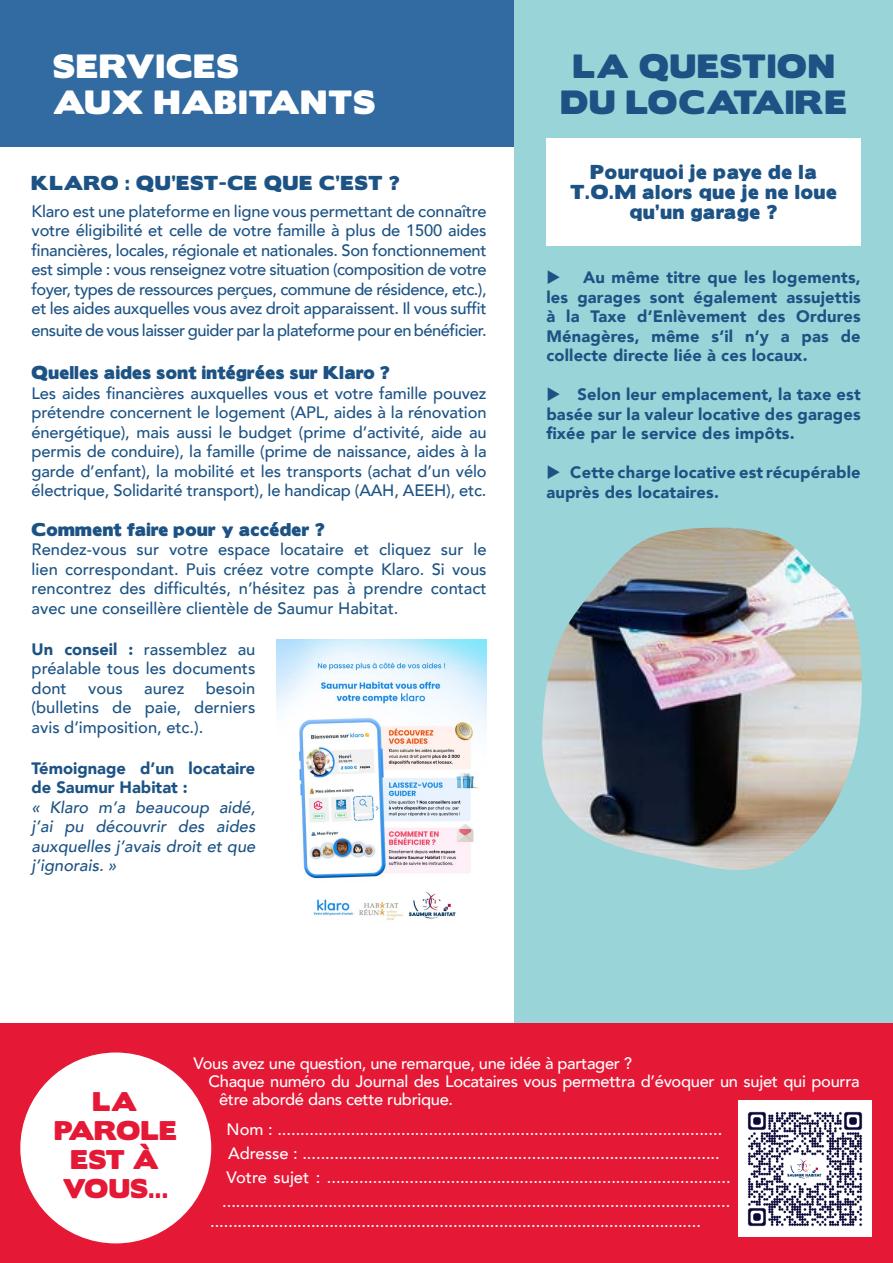
<style>
.page{position:relative;width:893px;height:1263px;background:#fff}
.page>*{position:absolute;margin:0;border:0;box-sizing:border-box;transform-origin:0 0}
.t1{font:30px "Boris Black Bloxx";letter-spacing:.05em;color:#1c5384}
.t2{font:30px "Boris Black Bloxx";letter-spacing:.05em;color:#fff}
.t3{font:24.15px/29px "Boris Black Bloxx";letter-spacing:.03em;color:#e51836;text-align:center}
.t4{font:18px/19.5px "Boris Black Bloxx";letter-spacing:.05em;color:#1c5384;text-align:center}
.t5{font:500 16.5px/19.5px "Avenir";letter-spacing:-.01em;color:#1c5384;text-align:justify}
.t6{font:500 16.5px "Avenir";letter-spacing:-.02em;color:#fff}
.t7{font:900 16.5px/19.5px "Avenir";letter-spacing:.01em;color:#1c5384}
.t8{font:500 16.5px/24px "Avenir";color:#fff}
.t9{font:italic 500 16.5px/19.5px "Avenir";color:#1c5384;text-align:justify}
.t10{font:16.5px "Boris Black Bloxx";letter-spacing:.03em;color:#1c5384}
.t11{font:500 16.5px "Avenir";letter-spacing:-.03em;color:#1c5384}
.s1{font-weight:900}
</style>
<div class="page">
<div style="left:0;top:0;width:893px;height:147px;background:#326ba2"></div>
<div style="left:514px;top:0;width:379px;height:1023px;background:#99d5d8"></div>
<div style="left:546px;top:138px;width:315px;height:107px;background:#fff"></div>
<img style="left:542px;top:528px;width:320px;height:342px">
<div style="left:0;top:1023px;width:893px;height:240px;background:#e51836"></div>
<div style="left:20px;top:1052px;width:191px;height:191px;background:#fff;border-radius:50%"></div>
<div style="left:738px;top:1100px;width:133px;height:136px;background:#fff"></div>
<img style="left:747px;top:1111px;width:116px;height:116px">
<img style="left:277px;top:640px;width:210px;height:281px">
<p class="t2" style="left:53px;top:43px;width:187px">SERVICES</p>
<p class="t2" style="left:53px;top:79px;width:324px">AUX HABITANTS</p>
<p class="t4" style="left:32px;top:173px;width:370px">KLARO : QU’EST-CE QUE C’EST ?</p>
<p class="t5" style="left:32px;top:200px;width:457px">Klaro est une plateforme en ligne vous permettant de connaître votre éligibilité et celle de votre famille à plus de 1500 aides financières, locales, régionale et nationales. Son fonctionnement est simple : vous renseignez votre situation (composition de votre foyer, types de ressources perçues, commune de résidence, etc.), et les aides auxquelles vous avez droit apparaissent. Il vous suffit</p>
<p class="t11" style="left:32px;top:316px;width:456px">ensuite de vous laisser guider par la plateforme pour en bénéficier.</p>
<p class="t10" style="left:32px;top:360px;width:360px">Quelles aides sont intégrées sur Klaro ?</p>
<p class="t5" style="left:32px;top:382px;width:457px">Les aides financières auxquelles vous et votre famille pouvez prétendre concernent le logement (APL, aides à la rénovation énergétique), mais aussi le budget (prime d’activité, aide au permis de conduire), la famille (prime de naissance, aides à la garde d’enfant), la mobilité et les transports (achat d’un vélo électrique, Solidarité transport), le handicap (AAH, AEEH), etc.</p>
<p class="t10" style="left:32px;top:517px;width:295px">Comment faire pour y accéder ?</p>
<p class="t5" style="left:32px;top:539px;width:456px">Rendez-vous sur votre espace locataire et cliquez sur le lien correspondant. Puis créez votre compte Klaro. Si vous rencontrez des difficultés, n’hésitez pas à prendre contact avec une conseillère clientèle de Saumur Habitat.</p>
<p class="t5" style="left:32px;top:638px;width:225px"><span class="s1">Un conseil :</span> rassemblez au préalable tous les documents dont</p>
<p class="t5" style="left:32px;top:677px;width:225px;text-indent:174px">besoin (bulletins de paie, derniers avis d’imposition, etc.).</p>
<p class="t7" style="left:32px;top:758px;width:225px">Témoignage d’un locataire de Saumur Habitat :</p>
<p class="t9" style="left:32px;top:798px;width:225px">« Klaro m’a beaucoup aidé, j’ai pu découvrir des aides auxquelles j’avais droit et que j’ignorais. »</p>
<p class="t5" style="left:88px;top:677px;width:36px">vous</p>
<p class="t5" style="left:144px;top:677px;width:42px">aurez</p>
<p class="t1" style="left:573px;top:43px;width:263px">LA QUESTION</p>
<p class="t1" style="left:561px;top:79px;width:287px">DU LOCATAIRE</p>
<p class="t4" style="left:570px;top:163px;width:268px">Pourquoi je paye de la<br>T.O.M alors que je ne loue</p>
<p class="t4" style="left:630px;top:202px;width:149px">qu’un garage ?</p>
<p class="t7" style="left:546px;top:267px;width:316px;text-align:justify">◆ Au même titre que les logements, les garages sont également assujettis à la Taxe d’Enlèvement des Ordures Ménagères, même s’il n’y a pas de collecte directe liée à ces locaux.</p>
<p class="t7" style="left:546px;top:384px;width:316px;text-align:justify">◆ Selon leur emplacement, la taxe est basée sur la valeur locative des garages fixée par le service des impôts.</p>
<p class="t7" style="left:546px;top:462px;width:316px">◆ Cette charge locative est récupérable auprès des locataires.</p>
<p class="t6" style="left:194px;top:1049px;width:440px">Vous avez une question, une remarque, une idée à partager ?</p>
<p class="t6" style="left:209px;top:1067px;width:653px">Chaque numéro du Journal des Locataires vous permettra d’évoquer un sujet qui pourra</p>
<p class="t3" style="left:93px;top:1087px;width:45px">LA</p>
<p class="t6" style="left:219px;top:1085px;width:235px">être abordé dans cette rubrique.</p>
<p class="t3" style="left:55px;top:1116px;width:123px">PAROLE<br>EST À<br>VOUS...</p>
<p class="t6" style="left:227px;top:1115px;width:497px">Nom : .................................................................................................</p>
<p class="t8" style="left:228px;top:1141px;width:493px">Adresse : ...........................................................................................</p>
<p class="t8" style="left:222px;top:1165px;width:510px">Votre sujet : ........................................................................................ ..............................................................................................................</p>
<p class="t6" style="left:210px;top:1207px;width:492px">...........................................................................................................</p>
</div>
